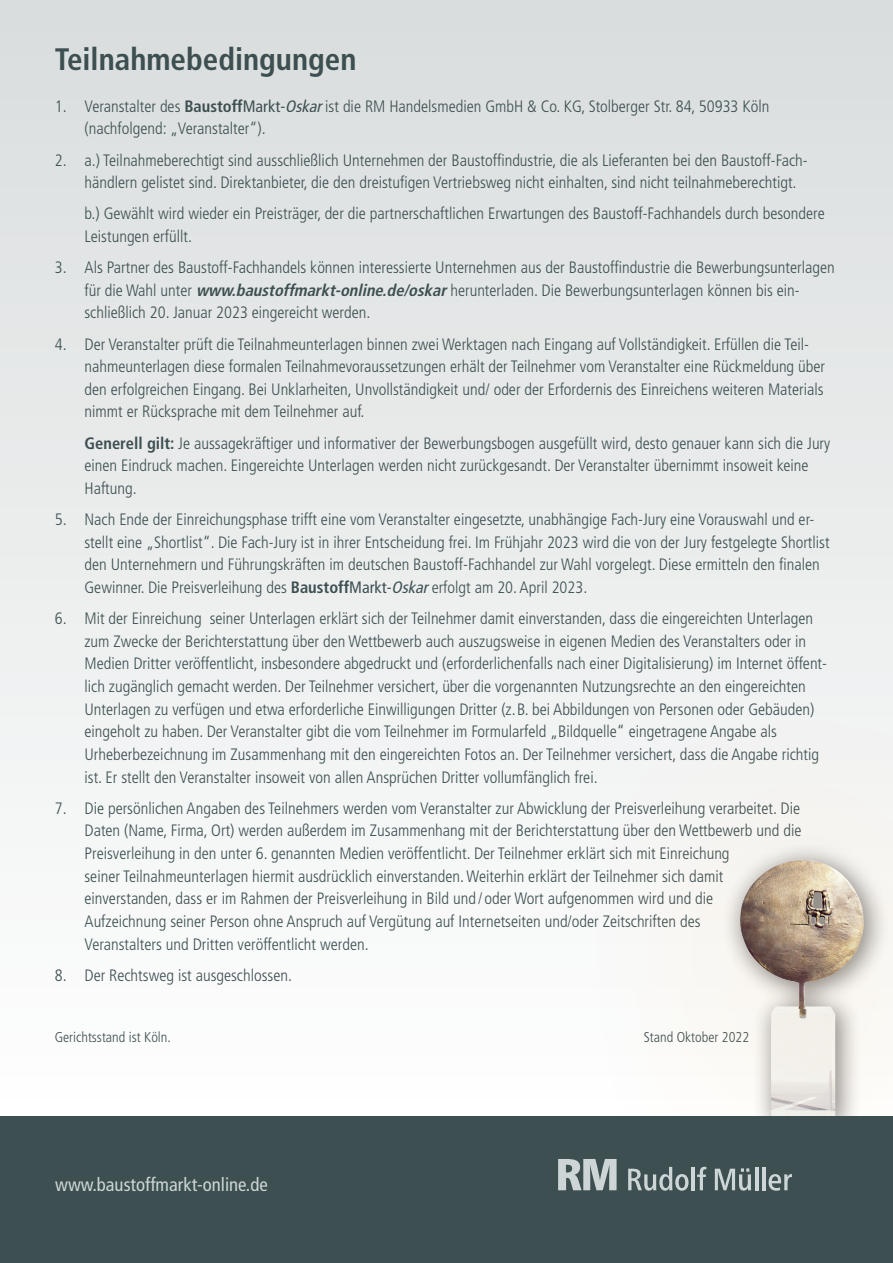
<style>
.page{position:relative;width:893px;height:1263px;background:#fff}
.page>*{position:absolute;margin:0;border:0;box-sizing:border-box;transform-origin:0 0}
.t1{font:700 condensed 31.05px "Frutiger";color:#3d4f51}
.t2{font:condensed 18.75px "Frutiger";color:#cdd5d7}
.t3{font:300 condensed 16.5px/22.6px "Frutiger";color:#3d4f51}
.t4{font:300 condensed 14.25px "Frutiger";color:#3d4f51}
.s1{font-weight:700}
.s2{font-weight:400}
.s3{font-weight:400;font-style:italic}
.s4{font-weight:700;font-style:italic}
</style>
<div class="page">
<div style="left:0;top:0;width:893px;height:1116px;background:linear-gradient(to bottom,#d9dddd,#fff)"></div>
<div style="left:554px;top:673px;width:339px;height:590px;background:#f5f5f3"></div>
<img style="left:739px;top:859px;width:125px;height:257px">
<div style="left:0;top:1116px;width:893px;height:147px;background:#3d4f51"></div>
<svg style="left:558px;top:1159px;width:59px;height:31px"></svg>
<svg style="left:628px;top:1167px;width:60px;height:24px"></svg>
<hr style="left:692px;top:1167px;width:3px;height:23px;background:#cdd5d7">
<svg style="left:697px;top:1167px;width:9px;height:23px"></svg>
<svg style="left:715px;top:1168px;width:36px;height:22px"></svg>
<hr style="left:755px;top:1167px;width:3px;height:23px;background:#cdd5d7">
<hr style="left:762px;top:1167px;width:3px;height:23px;background:#cdd5d7">
<svg style="left:768px;top:1174px;width:24px;height:17px"></svg>
<h1 class="t1" style="left:55px;top:41px;width:303px">Teilnahmebedingungen</h1>
<p class="t3" style="left:85px;top:95px;width:686px;text-indent:-30px">1. Veranstalter des <span class="s1">Baustoff</span><span class="s2">Markt-</span><span class="s3">Oskar</span>ist die RM Handelsmedien GmbH &amp; Co. KG, Stolberger Str. 84, 50933 Köln (nachfolgend: „Veranstalter“).</p>
<p class="t3" style="left:85px;top:149px;width:725px;text-indent:-30px">2. a.) Teilnahmeberechtigt sind ausschließlich Unternehmen der Baustoffindustrie, die als Lieferanten bei den Baustoff-Fach&shy;händlern gelistet sind. Direktanbieter, die den dreistufigen Vertriebsweg nicht einhalten, sind nicht teilnahmeberechtigt.</p>
<p class="t3" style="left:85px;top:202px;width:742px">b.) Gewählt wird wieder ein Preisträger, der die partnerschaftlichen Erwartungen des Baustoff-Fachhandels durch besondere<br>Leistungen erfüllt.</p>
<p class="t3" style="left:85px;top:256px;width:752px;text-indent:-30px">3. Als Partner des Baustoff-Fachhandels können interessierte Unternehmen aus der Baustoffindustrie die Bewerbungsunterlagen für die Wahl unter <span class="s4">www.baustoffmarkt-online.de/oskar</span>herunterladen. Die Bewerbungsunterlagen können bis ein&shy;schließlich 20. Januar 2023 eingereicht werden.</p>
<p class="t3" style="left:85px;top:333px;width:742px;text-indent:-30px">4. Der Veranstalter prüft die Teilnahmeunterlagen binnen zwei Werktagen nach Eingang auf Vollständigkeit. Erfüllen die Teil&shy;nahmeunterlagen diese formalen Teilnahmevoraussetzungen erhält der Teilnehmer vom Veranstalter eine Rückmeldung über den erfolgreichen Eingang. Bei Unklarheiten, Unvollständigkeit und/ oder der Erfordernis des Einreichens weiteren Materials nimmt er Rücksprache mit dem Teilnehmer auf.</p>
<p class="t3" style="left:85px;top:432px;width:747px"><span class="s1">Generell gilt:</span> Je aussagekräftiger und informativer der Bewerbungsbogen ausgefüllt wird, desto genauer kann sich die Jury einen Eindruck machen. Eingereichte Unterlagen werden nicht zurückgesandt. Der Veranstalter übernimmt insoweit keine<br>Haftung.</p>
<p class="t3" style="left:85px;top:508px;width:747px;text-indent:-30px">5. Nach Ende der Einreichungsphase trifft eine vom Veranstalter eingesetzte, unabhängige Fach-Jury eine Vorauswahl und er&shy;stellt eine „Shortlist“. Die Fach-Jury ist in ihrer Entscheidung frei. Im Frühjahr 2023 wird die von der Jury festgelegte Shortlist den Unternehmern und Führungskräften im deutschen Baustoff-Fachhandel zur Wahl vorgelegt. Diese ermitteln den finalen Gewinner. Die Preisverleihung des <span class="s1">Baustoff</span><span class="s2">Markt-</span><span class="s3">Oskar</span>erfolgt am 20. April 2023.</p>
<p class="t3" style="left:85px;top:607px;width:744px;text-indent:-30px">6. Mit der Einreichung seiner Unterlagen erklärt sich der Teilnehmer damit einverstanden, dass die eingereichten Unterlagen zum Zwecke der Berichterstattung über den Wettbewerb auch auszugsweise in eigenen Medien des Veranstalters oder in Medien Dritter veröffentlicht, insbesondere abgedruckt und (erforderlichenfalls nach einer Digitalisierung) im Internet öffent&shy;lich zugänglich gemacht werden. Der Teilnehmer versichert, über die vorgenannten Nutzungsrechte an den eingereichten Unterlagen zu verfügen und etwa erforderliche Einwilligungen Dritter (z.B. bei Abbildungen von Personen oder Gebäuden) eingeholt zu haben. Der Veranstalter gibt die vom Teilnehmer im Formularfeld „Bildquelle“ eingetragene Angabe als Urheberbezeichnung im Zusammenhang mit den eingereichten Fotos an. Der Teilnehmer versichert, dass die Angabe richtig ist. Er stellt den Veranstalter insoweit von allen Ansprüchen Dritter vollumfänglich frei.</p>
<p class="t3" style="left:85px;top:797px;width:718px;text-indent:-30px">7. Die persönlichen Angaben des Teilnehmers werden vom Veranstalter zur Abwicklung der Preisverleihung verarbeitet. Die Daten (Name, Firma, Ort) werden außerdem im Zusammenhang mit der Berichterstattung über den Wettbewerb und die Preisverleihung in den unter 6. genannten Medien veröffentlicht. Der Teilnehmer erklärt sich mit Einreichung<br>seiner Teilnahmeunterlagen hiermit ausdrücklich einverstanden. Weiterhin erklärt der Teilnehmer sich damit einverstanden, dass er im Rahmen der Preisverleihung in Bild und / oder Wort aufgenommen wird und die<br>Aufzeichnung seiner Person ohne Anspruch auf Vergütung auf Internetseiten und/oder Zeitschriften des<br>Veranstalters und Dritten veröffentlicht werden.</p>
<p class="t3" style="left:55px;top:964px;width:239px">8. Der Rechtsweg ist ausgeschlossen.</p>
<p class="t4" style="left:55px;top:1029px;width:118px">Gerichtsstand ist Köln.</p>
<p class="t4" style="left:644px;top:1029px;width:107px">Stand Oktober 2022</p>
<p class="t2" style="left:55px;top:1173px;width:214px">www.baustoffmarkt-online.de</p>
</div>
